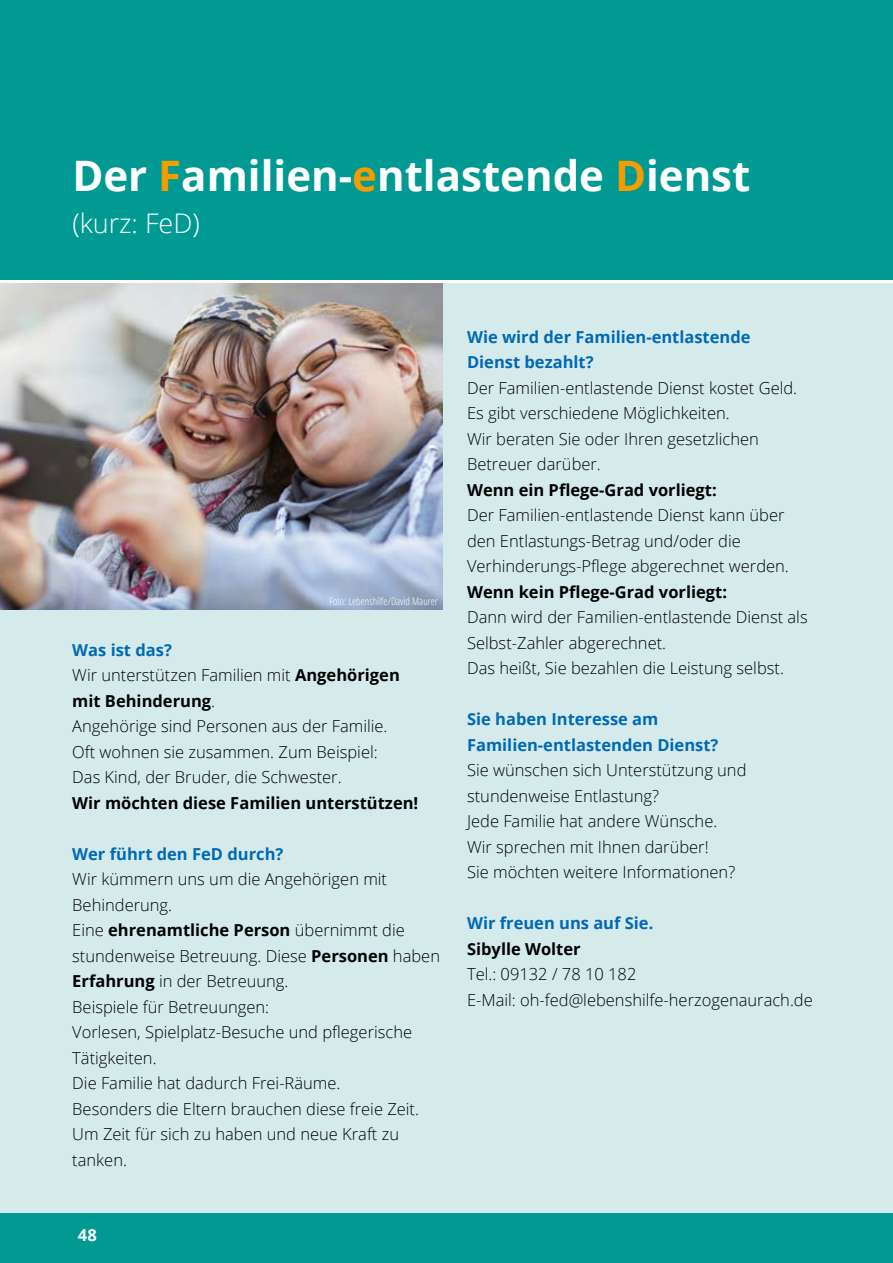
<style>
.page{position:relative;width:893px;height:1263px;background:#fff}
.page>*{position:absolute;margin:0;border:0;box-sizing:border-box;transform-origin:0 0}
.t1{font:700 42px "Open Sans";color:#fff}
.t2{font:300 27px "Open Sans";color:#fff}
.t3{font:300 16.5px/25.5px "Open Sans";color:#000}
.t4{font:700 16.5px/25.5px "Open Sans";color:#0069b4}
.t5{font:700 16.5px "Open Sans";color:#000}
.t6{font:700 16.5px "Open Sans";color:#fff}
.t7{font:300 condensed 10.5px "Open Sans";color:#fff}
.s1{color:#f59c00}
.s2{font-weight:700;color:#0069b4}
.s3{font-weight:700}
</style>
<div class="page">
<div style="left:0;top:283px;width:893px;height:933px;background:#d5ebeb"></div>
<div style="left:0;top:0;width:893px;height:280px;background:#009a93"></div>
<div style="left:0;top:1213px;width:893px;height:50px;background:#009a93"></div>
<img style="left:0;top:283px;width:442px;height:327px">
<h1 class="t1" style="left:72px;top:146px;width:680px">Der <span class="s1">F</span>amilien-<span class="s1">e</span>ntlastende <span class="s1">D</span>ienst</h1>
<h2 class="t2" style="left:72px;top:204px;width:129px">(kurz: FeD)</h2>
<p class="t7" style="left:330px;top:594px;width:110px">Foto: Lebenshilfe/David Maurer</p>
<p class="t3" style="left:72px;top:637px;width:329px"><span class="s2">Was ist das?<br></span>Wir unterstützen Familien mit <span class="s3">Angehörigen mit Behinderung</span>.<br>Angehörige sind Personen aus der Familie.<br>Oft wohnen sie zusammen. Zum Beispiel:<br>Das Kind, der Bruder, die Schwester.</p>
<p class="t5" style="left:72px;top:791px;width:348px">Wir möchten diese Familien unterstützen!</p>
<p class="t4" style="left:72px;top:841px;width:213px">Wer führt den FeD durch?</p>
<p class="t3" style="left:72px;top:866px;width:369px">Wir kümmern uns um die Angehörigen mit<br>Behinderung.<br>Eine <span class="s3">ehrenamtliche Person</span> übernimmt die stundenweise Betreuung. Diese <span class="s3">Personen</span> haben<br><span class="s3">Erfahrung</span> in der Betreuung.<br>Beispiele für Betreuungen:<br>Vorlesen, Spielplatz-Besuche und pflegerische<br>Tätigkeiten.<br>Die Familie hat dadurch Frei-Räume.<br>Besonders die Eltern brauchen diese freie Zeit.<br>Um Zeit für sich zu haben und neue Kraft zu tanken.</p>
<p class="t6" style="left:78px;top:1223px;width:20px">48</p>
<p class="t4" style="left:467px;top:324px;width:285px">Wie wird der Familien-entlastende<br>Dienst bezahlt?</p>
<p class="t3" style="left:467px;top:375px;width:332px">Der Familien-entlastende Dienst kostet Geld.<br>Es gibt verschiedene Möglichkeiten.<br>Wir beraten Sie oder Ihren gesetzlichen Betreuer darüber.</p>
<p class="t5" style="left:467px;top:478px;width:251px">Wenn ein Pflege-Grad vorliegt:</p>
<p class="t3" style="left:467px;top:502px;width:323px">Der Familien-entlastende Dienst kann über den Entlastungs-Betrag und/oder die<br>Verhinderungs-Pflege abgerechnet werden.</p>
<p class="t5" style="left:467px;top:580px;width:261px">Wenn kein Pflege-Grad vorliegt:</p>
<p class="t3" style="left:467px;top:604px;width:342px">Dann wird der Familien-entlastende Dienst als<br>Selbst-Zahler abgerechnet.<br>Das heißt, Sie bezahlen die Leistung selbst.</p>
<p class="t4" style="left:467px;top:706px;width:253px">Sie haben Interesse am<br>Familien-entlastenden Dienst?</p>
<p class="t3" style="left:467px;top:757px;width:281px">Sie wünschen sich Unterstützung und stundenweise Entlastung?<br>Jede Familie hat andere Wünsche.<br>Wir sprechen mit Ihnen darüber!<br>Sie möchten weitere Informationen?</p>
<p class="t4" style="left:467px;top:910px;width:188px">Wir freuen uns auf Sie.</p>
<p class="t5" style="left:467px;top:937px;width:115px">Sibylle Wolter</p>
<p class="t3" style="left:467px;top:961px;width:347px">Tel.: 09132 / 78 10 182<br>E-Mail: oh-fed@lebenshilfe-herzogenaurach.de</p>
</div>
